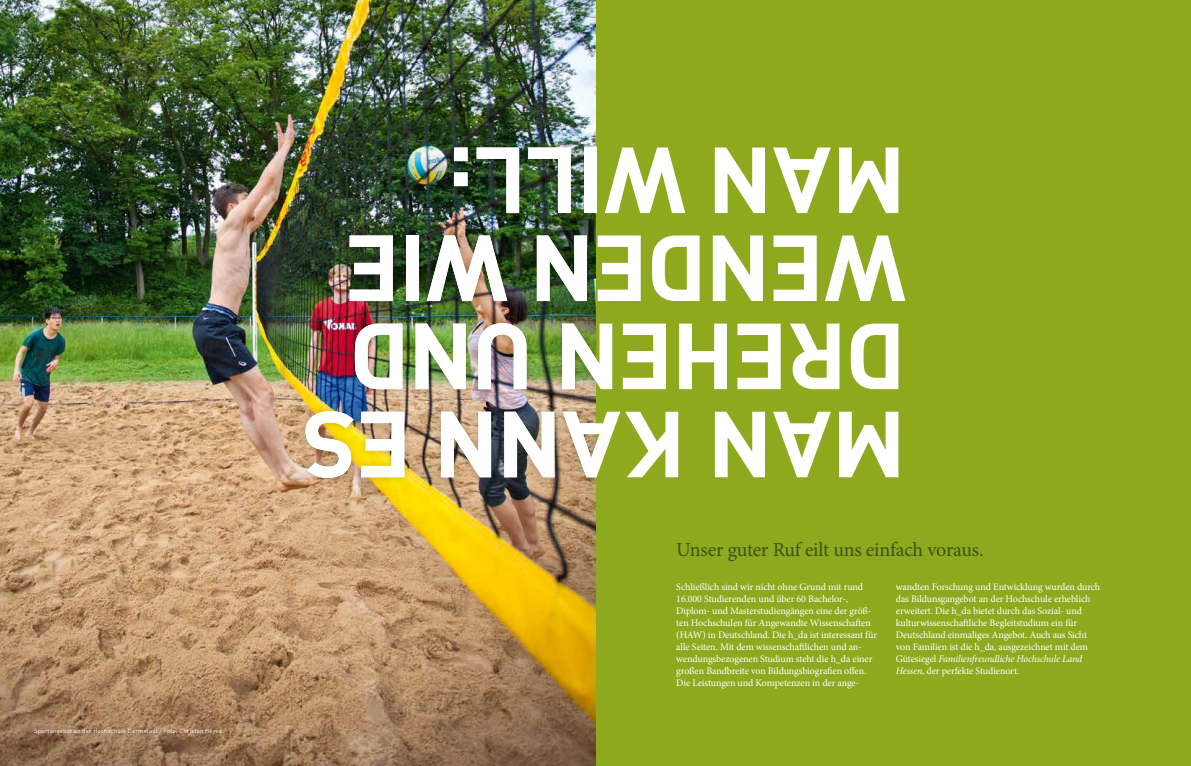
<style>
.page{position:relative;width:1191px;height:766px;background:#fff}
.page>*{position:absolute;margin:0;border:0;box-sizing:border-box;transform-origin:0 0}
.t1{font:700 92px/88px "DINOT";letter-spacing:-.02em;color:#fff}
.t2{font:20px "Minion Pro";letter-spacing:-.01em;color:#395419}
.t3{font:10px/12px "Minion Pro";letter-spacing:-.01em;color:#fff}
.t4{font:6px "DINOT";letter-spacing:.03em;color:#fff}
.s1{font-style:italic}
</style>
<div class="page">
<div style="left:0;top:0;width:1191px;height:765px;background:#8ea91e"></div>
<img style="left:0;top:0;width:595px;height:765px">
<div style="left:298px;top:140px;width:297px;height:345px;background:#000;opacity:.2"></div>
<p class="t4" style="left:34px;top:726px;width:190px">Sportangebot an der Hochschule Darmstadt / Foto: Christan Heyse</p>
<h1 class="t1" style="left:906px;top:491px;width:606px;rotate:-180deg">MAN KANN ES<br>DREHEN UND<br>WENDEN WIE<br>MAN WILL:</h1>
<h2 class="t2" style="left:676px;top:536px;width:309px">Unser guter Ruf eilt uns einfach voraus.</h2>
<p class="t3" style="left:676px;top:581px;width:202px">Schließlich sind wir nicht ohne Grund mit rund 16.000 Studierenden und über 60 Bachelor-, Diplom- und Masterstudiengängen eine der größ&shy;ten Hochschulen für Angewandte Wissenschaften (HAW) in Deutschland. Die h_da ist interessant für alle Seiten. Mit dem wissenschaftlichen und an&shy;wendungsbezogenen Studium steht die h_da einer großen Bandbreite von Bildungsbiografien offen.<br>Die Leistungen und Kompetenzen in der ange-</p>
<p class="t3" style="left:896px;top:581px;width:206px">wandten Forschung und Entwicklung wurden durch das Bildunsgangebot an der Hochschule erheblich erweitert. Die h_da bietet durch das Sozial- und kulturwissenschaftliche Begleitstudium ein für Deutschland einmaliges Angebot. Auch aus Sicht von Familien ist die h_da, ausgezeichnet mit dem Gütesiegel <span class="s1">Familienfreundliche Hochschule Land Hessen</span>, der perfekte Studienort.</p>
</div>
